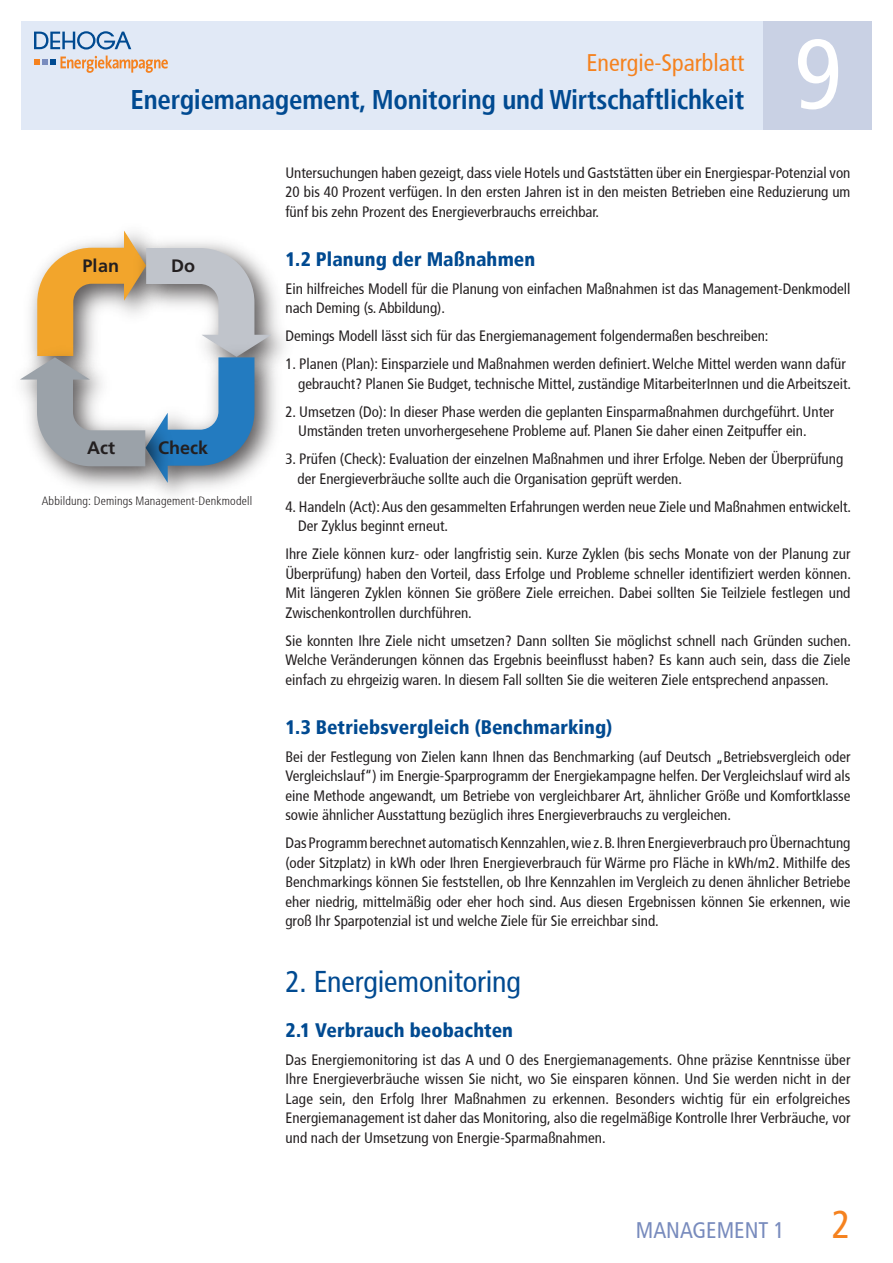
<style>
.page{position:relative;width:893px;height:1263px;background:#fff}
.page>*{position:absolute;margin:0;border:0;box-sizing:border-box;transform-origin:0 0}
.t1{font:condensed 99px "Frutiger";color:#fff}
.t2{font:condensed 30px "Frutiger";letter-spacing:-.005em;color:#004a91}
.t3{font:700 condensed 27px "Frutiger";letter-spacing:-.01em;color:#004a91}
.t4{font:condensed 24px "Frutiger";color:#f5821f}
.t5{font:condensed 22.5px "Frutiger";color:#788bbd}
.t6{font:900 condensed 19.5px "Frutiger";letter-spacing:.005em;color:#004a91}
.t7{font:700 18px "Frutiger";color:#231f20}
.t8{font:condensed 15px/19.5px "Frutiger";color:#231f20;text-align:justify}
.t9{font:300 condensed 12px "Frutiger";letter-spacing:.015em;color:#231f20}
.s1{font-size:39px;color:#f5821f}
</style>
<div class="page">
<div style="left:21px;top:21px;width:742px;height:109px;background:#e1e9f6"></div>
<svg style="left:34px;top:31px;width:97px;height:19px"></svg>
<svg style="left:34px;top:56px;width:134px;height:17px"></svg>
<div style="left:763px;top:21px;width:109px;height:109px;background:#c9d1e4"></div>
<svg style="left:20px;top:231px;width:251px;height:251px"></svg>
<h3 class="t4" style="left:586px;top:48px;width:159px">Energie-Sparblatt</h3>
<h3 class="t3" style="left:131px;top:83px;width:615px">Energiemanagement, Monitoring und Wirtschaftlichkeit</h3>
<h1 class="t1" style="left:794px;top:17px;width:49px">9</h1>
<p class="t7" style="left:83px;top:255px;width:38px">Plan</p>
<p class="t7" style="left:171px;top:255px;width:25px">Do</p>
<p class="t7" style="left:87px;top:437px;width:29px">Act</p>
<p class="t7" style="left:158px;top:437px;width:52px">Check</p>
<p class="t9" style="left:42px;top:494px;width:212px">Abbildung: Demings Management-Denkmodell</p>
<p class="t8" style="left:285px;top:163px;width:566px">Untersuchungen haben gezeigt, dass viele Hotels und Gaststätten über ein Energiespar-Potenzial von 20 bis 40 Prozent verfügen. In den ersten Jahren ist in den meisten Betrieben eine Reduzierung um fünf bis zehn Prozent des Energieverbrauchs erreichbar.</p>
<h3 class="t6" style="left:285px;top:247px;width:251px">1.2 Planung der Maßnahmen</h3>
<p class="t8" style="left:285px;top:279px;width:567px">Ein hilfreiches Modell für die Planung von einfachen Maßnahmen ist das Management-Denkmodell nach Deming (s. Abbildung).</p>
<p class="t8" style="left:285px;top:327px;width:485px">Demings Modell lässt sich für das Energiemanagement folgendermaßen beschreiben:</p>
<p class="t8" style="left:298px;top:355px;width:554px;text-indent:-13px">1. Planen (Plan): Einsparziele und Maßnahmen werden definiert. Welche Mittel werden wann dafür gebraucht? Planen Sie Budget, technische Mittel, zuständige MitarbeiterInnen und die Arbeitszeit.</p>
<p class="t8" style="left:298px;top:402px;width:538px;text-indent:-13px">2. Umsetzen (Do): In dieser Phase werden die geplanten Einsparmaßnahmen durchgeführt. Unter<br>Umständen treten unvorhergesehene Probleme auf. Planen Sie daher einen Zeitpuffer ein.</p>
<p class="t8" style="left:298px;top:450px;width:547px;text-indent:-12px">3. Prüfen (Check): Evaluation der einzelnen Maßnahmen und ihrer Erfolge. Neben der Überprüfung der Energieverbräuche sollte auch die Organisation geprüft werden.</p>
<p class="t8" style="left:298px;top:497px;width:554px;text-indent:-13px">4. Handeln (Act): Aus den gesammelten Erfahrungen werden neue Ziele und Maßnahmen entwickelt.<br>Der Zyklus beginnt erneut.</p>
<p class="t8" style="left:285px;top:545px;width:567px">Ihre Ziele können kurz- oder langfristig sein. Kurze Zyklen (bis sechs Monate von der Planung zur Überprüfung) haben den Vorteil, dass Erfolge und Probleme schneller identifiziert werden können.<br>Mit längeren Zyklen können Sie größere Ziele erreichen. Dabei sollten Sie Teilziele festlegen und Zwischenkontrollen durchführen.</p>
<p class="t8" style="left:285px;top:631px;width:567px">Sie konnten Ihre Ziele nicht umsetzen? Dann sollten Sie möglichst schnell nach Gründen suchen.<br>Welche Veränderungen können das Ergebnis beeinflusst haben? Es kann auch sein, dass die Ziele einfach zu ehrgeizig waren. In diesem Fall sollten Sie die weiteren Ziele entsprechend anpassen.</p>
<h3 class="t6" style="left:285px;top:715px;width:328px">1.3 Betriebsvergleich (Benchmarking)</h3>
<p class="t8" style="left:285px;top:747px;width:567px">Bei der Festlegung von Zielen kann Ihnen das Benchmarking (auf Deutsch „Betriebsvergleich oder Vergleichslauf“) im Energie-Sparprogramm der Energiekampagne helfen. Der Vergleichslauf wird als eine Methode angewandt, um Betriebe von vergleichbarer Art, ähnlicher Größe und Komfortklasse sowie ähnlicher Ausstattung bezüglich ihres Energieverbrauchs zu vergleichen.</p>
<p class="t8" style="left:285px;top:833px;width:567px">Das Programm berechnet automatisch Kennzahlen, wie z. B. Ihren Energieverbrauch pro Übernachtung (oder Sitzplatz) in kWh oder Ihren Energieverbrauch für Wärme pro Fläche in kWh/m2. Mithilfe des Benchmarkings können Sie feststellen, ob Ihre Kennzahlen im Vergleich zu denen ähnlicher Betriebe eher niedrig, mittelmäßig oder eher hoch sind. Aus diesen Ergebnissen können Sie erkennen, wie groß Ihr Sparpotenzial ist und welche Ziele für Sie erreichbar sind.</p>
<h2 class="t2" style="left:285px;top:964px;width:237px">2. Energiemonitoring</h2>
<h3 class="t6" style="left:285px;top:1018px;width:229px">2.1 Verbrauch beobachten</h3>
<p class="t8" style="left:285px;top:1050px;width:566px">Das Energiemonitoring ist das A und O des Energiemanagements. Ohne präzise Kenntnisse über Ihre Energieverbräuche wissen Sie nicht, wo Sie einsparen können. Und Sie werden nicht in der Lage sein, den Erfolg Ihrer Maßnahmen zu erkennen. Besonders wichtig für ein erfolgreiches Energiemanagement ist daher das Monitoring, also die regelmäßige Kontrolle Ihrer Verbräuche, vor und nach der Umsetzung von Energie-Sparmaßnahmen.</p>
<h3 class="t5" style="left:636px;top:1217px;width:216px">MANAGEMENT 1 <span class="s1">2</span></h3>
</div>
